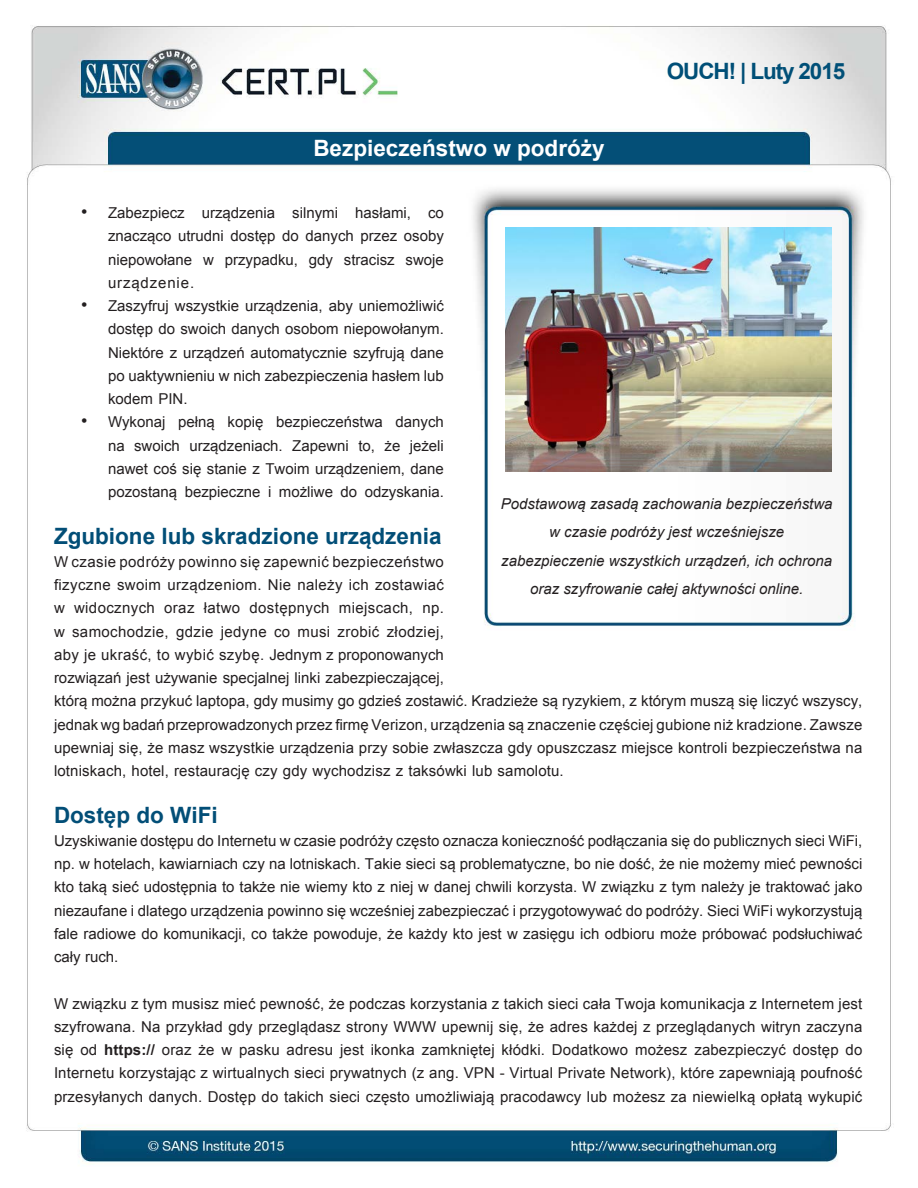
<style>
.page{position:relative;width:918px;height:1188px;background:#fff}
.page>*{position:absolute;margin:0;border:0;box-sizing:border-box;transform-origin:0 0}
.MainText{font:700 22.5px "Arial";color:#024e77}
.t1{font:700 22.5px "Arial";color:#fff}
.t2{font:700 22.5px "Arial";letter-spacing:-.05em;color:#004f77}
.t3{font:18px "Arial";color:#231f20}
.MainText-2{font:15px/23.2px "Arial";letter-spacing:.01em;color:#231f20;text-align:right}
.t4{font:italic 15px/28.5px "Arial";color:#231f20;text-align:center}
.MainText-3{font:700 15px "Arial";letter-spacing:.01em;color:#231f20}
</style>
<div class="page">
<img style="left:26px;top:25px;width:865px;height:1139px">
<img style="left:506px;top:228px;width:326px;height:244px">
<p class="t3" style="left:81px;top:200px;width:8px">•</p>
<p class="t3" style="left:81px;top:293px;width:8px">•</p>
<p class="t3" style="left:81px;top:409px;width:8px">•</p>
<h1 class="t1" style="left:313px;top:133px;width:293px">Bezpieczeństwo w podróży</h1>
<p class="MainText-2" style="left:108px;top:202px;width:78px">Zabezpiecz</p>
<p class="MainText-2" style="left:202px;top:202px;width:75px">urządzenia</p>
<p class="MainText-2" style="left:292px;top:202px;width:47px">silnymi</p>
<p class="MainText-2" style="left:355px;top:202px;width:57px">hasłami,</p>
<p class="MainText-2" style="left:428px;top:202px;width:17px">co</p>
<p class="MainText-2" style="left:108px;top:225px;width:337px">znacząco utrudni dostęp do danych przez osoby swoje</p>
<p class="MainText-2" style="left:108px;top:248px;width:88px;text-align:left">niepowołane urządzenie.</p>
<p class="MainText-2" style="left:108px;top:295px;width:337px">Zaszyfruj wszystkie urządzenia, aby uniemożliwić</p>
<p class="MainText-2" style="left:225px;top:248px;width:75px">przypadku,</p>
<p class="MainText-2" style="left:309px;top:248px;width:26px">gdy</p>
<p class="MainText-2" style="left:344px;top:248px;width:52px">stracisz</p>
<p class="MainText-2" style="left:203px;top:248px;width:12px">w</p>
<p class="MainText-2" style="left:108px;top:318px;width:337px;text-align:justify">dostęp do swoich danych osobom niepowołanym.<br>Niektóre z urządzeń automatycznie szyfrują dane po uaktywnieniu w nich zabezpieczenia hasłem lub kodem PIN.</p>
<p class="MainText-2" style="left:396px;top:411px;width:50px">danych</p>
<p class="MainText-2" style="left:276px;top:411px;width:108px">bezpieczeństwa</p>
<p class="MainText-2" style="left:108px;top:411px;width:59px">Wykonaj</p>
<p class="MainText-2" style="left:178px;top:411px;width:38px">pełną</p>
<p class="MainText-2" style="left:228px;top:411px;width:37px">kopię</p>
<h1 class="t2" style="left:667px;top:56px;width:180px">OUCH! | Luty 2015</h1>
<p class="MainText-2" style="left:134px;top:434px;width:47px">swoich</p>
<p class="MainText-2" style="left:189px;top:434px;width:95px">urządzeniach.</p>
<p class="MainText-2" style="left:292px;top:434px;width:58px">Zapewni</p>
<p class="MainText-2" style="left:410px;top:434px;width:36px">jeżeli</p>
<p class="MainText-2" style="left:358px;top:434px;width:18px">to,</p>
<p class="MainText-2" style="left:385px;top:434px;width:17px">że</p>
<p class="MainText-2" style="left:108px;top:434px;width:18px">na</p>
<p class="MainText-2" style="left:108px;top:457px;width:337px">nawet coś się stanie z Twoim urządzeniem, dane</p>
<p class="MainText-2" style="left:365px;top:481px;width:81px">odzyskania.</p>
<p class="MainText-2" style="left:185px;top:481px;width:77px">bezpieczne</p>
<p class="MainText-2" style="left:268px;top:481px;width:5px">i</p>
<p class="MainText-2" style="left:279px;top:481px;width:56px">możliwe</p>
<p class="MainText-2" style="left:341px;top:481px;width:18px">do</p>
<p class="MainText-2" style="left:108px;top:481px;width:71px">pozostaną</p>
<p class="MainText" style="left:54px;top:521px;width:389px">Zgubione lub skradzione urządzenia</p>
<p class="MainText-2" style="left:54px;top:550px;width:391px">W czasie podróży powinno się zapewnić bezpieczeństwo fizyczne swoim urządzeniom. Nie należy ich zostawiać np.</p>
<p class="MainText-2" style="left:74px;top:597px;width:82px">widocznych</p>
<p class="MainText-2" style="left:204px;top:597px;width:38px">łatwo</p>
<p class="MainText-2" style="left:250px;top:597px;width:82px">dostępnych</p>
<p class="MainText-2" style="left:339px;top:597px;width:76px">miejscach,</p>
<p class="MainText-2" style="left:164px;top:597px;width:32px">oraz</p>
<p class="MainText-2" style="left:54px;top:597px;width:12px">w</p>
<p class="t4" style="left:501px;top:489px;width:333px">Podstawową zasadą zachowania bezpieczeństwa w czasie podróży jest wcześniejsze zabezpieczenie wszystkich urządzeń, ich ochrona oraz szyfrowanie całej aktywności online.</p>
<p class="MainText-2" style="left:338px;top:620px;width:43px">zrobić</p>
<p class="MainText-2" style="left:72px;top:620px;width:98px">samochodzie,</p>
<p class="MainText-2" style="left:176px;top:620px;width:39px">gdzie</p>
<p class="MainText-2" style="left:221px;top:620px;width:48px">jedyne</p>
<p class="MainText-2" style="left:298px;top:620px;width:34px">musi</p>
<p class="MainText-2" style="left:387px;top:620px;width:59px">złodziej,</p>
<p class="MainText-2" style="left:274px;top:620px;width:18px">co</p>
<p class="MainText-2" style="left:54px;top:620px;width:810px;text-align:left">w<br>aby je ukraść, to wybić szybę. Jednym z proponowanych<br>rozwiązań jest używanie specjalnej linki zabezpieczającej,<br>którą można przykuć laptopa, gdy musimy go gdzieś zostawić. Kradzieże są ryzykiem z, którym muszą się liczyć wszyscy, jednak wg badań przeprowadzonych przez firmę Verizon, urządzenia są znaczenie częściej gubione niż kradzione. Zawsze upewniaj się, że masz wszystkie urządzenia przy sobie zwłaszcza gdy opuszczasz miejsce kontroli bezpieczeństwa na lotniskach, hotel, restaurację czy gdy wychodzisz z taksówki lub samolotu.</p>
<p class="MainText" style="left:54px;top:800px;width:165px">Dostęp do WiFi</p>
<p class="MainText-2" style="left:54px;top:829px;width:810px;text-align:justify">Uzyskiwanie dostępu do Internetu w czasie podróży często oznacza konieczność podłączania się do publicznych sieci WiFi, np w. hotelach, kawiarniach czy na lotniskach. Takie sieci są problematyczne, bo nie dość, że nie możemy mieć pewności kto taką sieć udostępnia to także nie wiemy kto z niej w danej chwili korzysta W. związku z tym należy je traktować jako niezaufane i dlatego urządzenia powinno się wcześniej zabezpieczać i przygotowywać do podróży. Sieci WiFi wykorzystują fale radiowe do komunikacji, co także powoduje, że każdy kto jest w zasięgu ich odbioru może próbować podsłuchiwać cały ruch.</p>
<p class="MainText-2" style="left:54px;top:992px;width:810px">W związku z tym musisz mieć pewność, że podczas korzystania z takich sieci cała Twoja komunikacja z Internetem jest szyfrowana. Na przykład gdy przeglądasz strony WWW upewnij się, że adres każdej z przeglądanych witryn zaczyna do</p>
<p class="MainText-3" style="left:104px;top:1040px;width:53px">https://</p>
<p class="MainText-2" style="left:502px;top:1039px;width:45px">kłódki.</p>
<p class="MainText-2" style="left:694px;top:1039px;width:93px">zabezpieczyć</p>
<p class="MainText-2" style="left:54px;top:1039px;width:810px;text-align:left">się<br>Internetu korzystając z wirtualnych sieci prywatnych (z ang. VPN - Virtual Private Network ,) które zapewniają poufność przesyłanych danych. Dostęp do takich sieci często umożliwiają pracodawcy lub możesz za niewielką opłatą wykupić</p>
<p class="MainText-2" style="left:80px;top:1039px;width:18px">od</p>
<p class="MainText-2" style="left:239px;top:1039px;width:42px">pasku</p>
<p class="MainText-2" style="left:287px;top:1039px;width:48px">adresu</p>
<p class="MainText-2" style="left:340px;top:1039px;width:25px">jest</p>
<p class="MainText-2" style="left:371px;top:1039px;width:46px">ikonka</p>
<p class="MainText-2" style="left:422px;top:1039px;width:75px">zamkniętej</p>
<p class="MainText-2" style="left:552px;top:1039px;width:78px">Dodatkowo</p>
<p class="MainText-2" style="left:793px;top:1039px;width:47px">dostęp</p>
<p class="MainText-2" style="left:199px;top:1039px;width:17px">że</p>
<p class="MainText-2" style="left:635px;top:1039px;width:54px">możesz</p>
<p class="MainText-2" style="left:162px;top:1039px;width:31px">oraz</p>
<p class="MainText-2" style="left:221px;top:1039px;width:12px">w</p>
</div>
